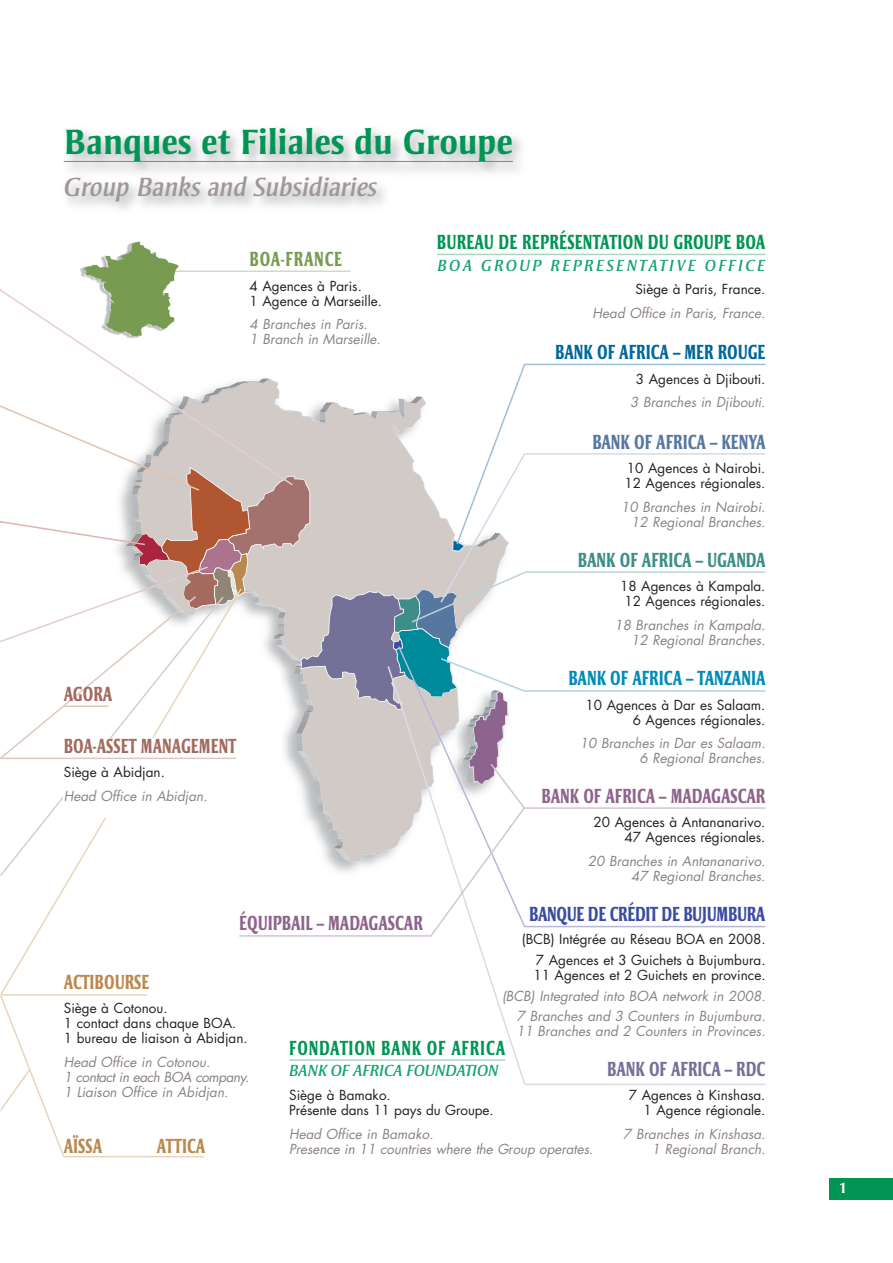
<style>
.page{position:relative;width:893px;height:1263px;background:#fff}
.page>*{position:absolute;margin:0;border:0;box-sizing:border-box;transform-origin:0 0}
.t1{font:700 36px "Strayhorn";color:#009554}
.t2{font:italic 27px "Strayhorn";color:#a09795}
.t3{font:800 21px "Strayhorn";color:#8e638d;scale:.7 1}
.t4{font:800 21px "Strayhorn";letter-spacing:.015em;color:#009554;scale:.7 1}
.t5{font:800 21px "Strayhorn";letter-spacing:-.02em;color:#394ca0;scale:.7 1}
.t6{font:800 21px "Strayhorn";letter-spacing:.005em;color:#a36a5d;scale:.7 1}
.t7{font:800 21px "Strayhorn";letter-spacing:.055em;color:#009554;scale:.7 1}
.t8{font:800 21px "Strayhorn";color:#008cb7;scale:.7 1}
.t9{font:800 21px "Strayhorn";color:#00679d;scale:.7 1}
.t10{font:800 21px "Strayhorn";color:#ba894f;scale:.7 1}
.t11{font:800 21px "Strayhorn";color:#3d8d89;scale:.7 1}
.t12{font:800 21px "Strayhorn";color:#5577a0;scale:.7 1}
.t13{font:800 21px "Strayhorn";color:#747199;scale:.7 1}
.t14{font:800 21px "Strayhorn";letter-spacing:.055em;color:#769b51;scale:.7 1}
.t15{font:italic 16.5px "Strayhorn";letter-spacing:.115em;color:#15a46e}
.t16{font:italic 16.5px "Strayhorn";letter-spacing:-.025em;color:#15a46e}
.t17{font:700 15px "Strayhorn";color:#fff}
.t18{font:italic 13.5px/15px "Futura";color:#8a8280;text-align:right}
.t19{font:13.5px/15px "Futura";color:#231f20}
</style>
<div class="page">
<div style="left:829px;top:1178px;width:64px;height:21px;background:#009554"></div>
<hr style="left:64px;top:161px;width:449px;height:1px;background:#8a8280">
<hr style="left:289px;top:1059px;width:216px;height:2px;background:#acd6c0">
<hr style="left:437px;top:254px;width:328px;height:1px;background:#acd6c0">
<svg style="left:0;top:288px;width:109px;height:74px"></svg>
<hr style="left:525px;top:1084px;width:240px;height:1px;background:#dbdbe7">
<svg style="left:386px;top:939px;width:141px;height:146px"></svg>
<hr style="left:525px;top:926px;width:240px;height:1px;background:#b7b7da">
<hr style="left:525px;top:807px;width:240px;height:2px;background:#d3c4d5">
<hr style="left:525px;top:690px;width:240px;height:2px;background:#acd3e6">
<hr style="left:525px;top:453px;width:240px;height:2px;background:#d3dae8">
<hr style="left:525px;top:364px;width:240px;height:1px;background:#9fbfda">
<hr style="left:525px;top:571px;width:240px;height:2px;background:#bbd4d3">
<hr style="left:1px;top:994px;width:146px;height:2px;background:#e9d4bc">
<hr style="left:64px;top:1156px;width:140px;height:1px;background:#e9d4bc">
<svg style="left:0;top:994px;width:66px;height:164px"></svg>
<svg style="left:0;top:362px;width:527px;height:577px"></svg>
<hr style="left:168px;top:271px;width:183px;height:1px;background:#cddbc0">
<hr style="left:0;top:758px;width:236px;height:1px;background:#e0c8bf">
<img style="left:79px;top:268px;width:60px;height:71px">
<svg style="left:82px;top:241px;width:97px;height:96px"></svg>
<h1 class="t1" style="left:64px;top:128px;width:451px">Banques et Filiales du Groupe</h1>
<h2 class="t2" style="left:64px;top:176px;width:315px">Group Banks and Subsidiaries</h2>
<h3 class="t14" style="left:250px;top:250px;width:134px">BOA-FRANCE</h3>
<p class="t19" style="left:250px;top:279px;width:134px">4 Agences à Paris.<br>1 Agence à Marseille.</p>
<p class="t18" style="left:250px;top:318px;width:133px;text-align:left">4 Branches in Paris.<br>1 Branch in Marseille.</p>
<h3 class="t6" style="left:64px;top:685px;width:71px">AGORA</h3>
<h3 class="t6" style="left:64px;top:737px;width:248px">BOA-ASSET MANAGEMENT</h3>
<p class="t19" style="left:64px;top:766px;width:103px">Siège à Abidjan.</p>
<p class="t18" style="left:64px;top:790px;width:145px">Head Office in Abidjan.</p>
<h3 class="t4" style="left:437px;top:233px;width:471px">BUREAU DE REPRÉSENTATION DU GROUPE BOA</h3>
<p class="t15" style="left:437px;top:259px;width:329px">BOA GROUP REPRESENTATIVE OFFICE</p>
<p class="t19" style="left:635px;top:283px;width:132px">Siège à Paris, France.</p>
<p class="t18" style="left:593px;top:306px;width:174px">Head Office in Paris, France.</p>
<h3 class="t9" style="left:555px;top:343px;width:302px">BANK OF AFRICA – MER ROUGE</h3>
<p class="t19" style="left:636px;top:372px;width:131px">3 Agences à Djibouti.</p>
<p class="t18" style="left:630px;top:396px;width:137px">3 Branches in Djibouti.</p>
<h3 class="t12" style="left:592px;top:433px;width:249px">BANK OF AFRICA – KENYA</h3>
<p class="t19" style="left:624px;top:462px;width:143px">10 Agences à Nairobi.<br>12 Agences régionales.</p>
<p class="t18" style="left:621px;top:500px;width:146px">10 Branches in Nairobi.<br>12 Regional Branches.</p>
<h3 class="t11" style="left:578px;top:551px;width:269px">BANK OF AFRICA – UGANDA</h3>
<p class="t19" style="left:620px;top:580px;width:147px;text-align:center">18 Agences à Kampala.<br>12 Agences régionales.</p>
<p class="t18" style="left:614px;top:618px;width:153px">18 Branches in Kampala.<br>12 Regional Branches.</p>
<h3 class="t8" style="left:568px;top:669px;width:283px">BANK OF AFRICA – TANZANIA</h3>
<p class="t19" style="left:586px;top:698px;width:181px;text-align:right">10 Agences à Dar es Salaam.<br>6 Agences régionales.</p>
<p class="t18" style="left:580px;top:737px;width:187px">10 Branches in Dar es Salaam.<br>6 Regional Branches.</p>
<h3 class="t3" style="left:542px;top:787px;width:321px">BANK OF AFRICA – MADAGASCAR</h3>
<p class="t19" style="left:594px;top:816px;width:173px;text-align:right">20 Agences à Antananarivo.<br>47 Agences régionales.</p>
<p class="t18" style="left:588px;top:854px;width:179px">20 Branches in Antananarivo.<br>47 Regional Branches.</p>
<h3 class="t5" style="left:529px;top:905px;width:339px">BANQUE DE CRÉDIT DE BUJUMBURA</h3>
<p class="t19" style="left:522px;top:929px;width:245px;line-height:21.5px;text-align:right">(BCB) Intégrée au Réseau BOA en 2008.<br>7 Agences et 3 Guichets à Bujumbura.</p>
<p class="t19" style="left:533px;top:969px;width:234px">11 Agences et 2 Guichets en province.</p>
<p class="t18" style="left:502px;top:988px;width:265px;line-height:19.2px">(BCB) Integrated into BOA network in 2008.<br>7 Branches and 3 Counters in Bujumbura.</p>
<p class="t18" style="left:516px;top:1024px;width:251px">11 Branches and 2 Counters in Provinces.</p>
<h3 class="t3" style="left:239px;top:914px;width:264px">ÉQUIPBAIL – MADAGASCAR</h3>
<h3 class="t10" style="left:64px;top:973px;width:124px">ACTIBOURSE</h3>
<p class="t19" style="left:64px;top:1002px;width:185px">Siège à Cotonou.<br>1 contact dans chaque BOA.<br>1 bureau de liaison à Abidjan.</p>
<p class="t18" style="left:64px;top:1056px;width:187px;text-align:left">Head Office in Cotonou.<br>1 contact in each BOA company.<br>1 Liaison Office in Abidjan.</p>
<h3 class="t7" style="left:289px;top:1039px;width:310px">FONDATION BANK OF AFRICA</h3>
<p class="t16" style="left:289px;top:1064px;width:211px">BANK OF AFRICA FOUNDATION</p>
<p class="t19" style="left:289px;top:1089px;width:206px">Siège à Bamako.<br>Présente dans 11 pays du Groupe.</p>
<p class="t18" style="left:289px;top:1127px;width:305px;text-align:left">Head Office in Bamako.<br>Presence in 11 countries where the Group operates.</p>
<h3 class="t13" style="left:607px;top:1059px;width:228px">BANK OF AFRICA – RDC</h3>
<p class="t19" style="left:629px;top:1089px;width:138px;text-align:right">7 Agences à Kinshasa.<br>1 Agence régionale.</p>
<p class="t18" style="left:623px;top:1127px;width:144px">7 Branches in Kinshasa.<br>1 Regional Branch.</p>
<h3 class="t10" style="left:64px;top:1137px;width:56px">AÏSSA</h3>
<h3 class="t10" style="left:157px;top:1137px;width:71px">ATTICA</h3>
<p class="t17" style="left:839px;top:1182px;width:9px">1</p>
</div>
